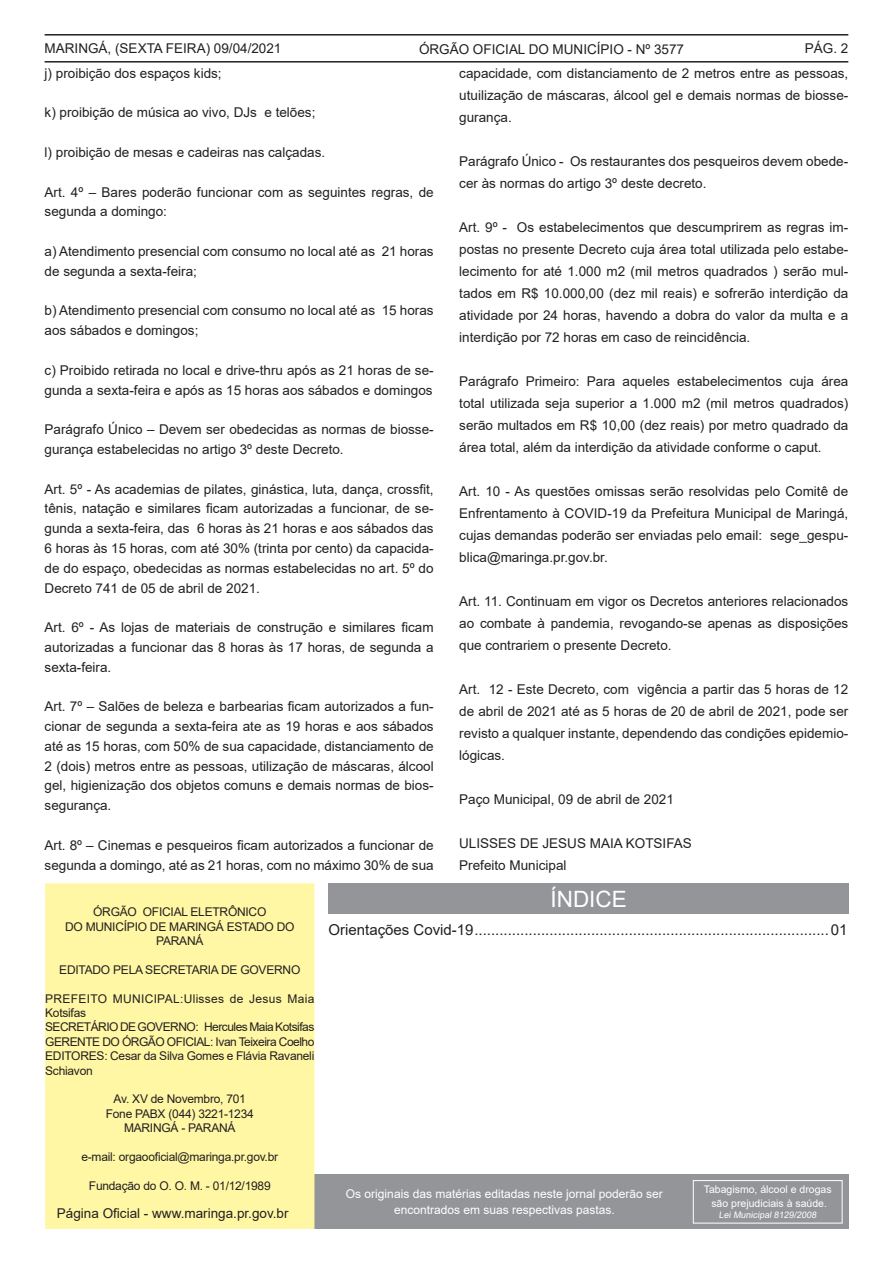
<style>
.page{position:relative;width:893px;height:1263px;background:#fff}
.page>*{position:absolute;margin:0;border:0;box-sizing:border-box;transform-origin:0 0}
.t1{font:22.5px "Arial";color:#fff}
.t2{font:15px "Arial";color:#231f20}
.t3{font:13.5px/22px "Arial";color:#231f20;text-align:justify}
.t4{font:12px/14.4px "Arial";letter-spacing:-.02em;color:#231f20;text-align:center}
.t5{font:12px "Arial";color:#fff}
.t6{font:12px/14.4px "Arial";letter-spacing:.025em;color:#231f20}
.t7{font:12px "Arial";letter-spacing:-.045em;color:#231f20}
.t8{font:12px "Arial";letter-spacing:-.04em;color:#231f20}
.t9{font:10.5px "Arial";color:#fff}
.t10{font:9px "Arial";color:#fff}
</style>
<div class="page">
<hr style="left:45px;top:34px;width:803px;height:2px;background:#231f20">
<hr style="left:45px;top:61px;width:803px;height:2px;background:#231f20">
<div style="left:314px;top:1175px;width:535px;height:54px;background:#939598"></div>
<div style="left:45px;top:883px;width:269px;height:346px;background:#fff7a4;border:2px solid #fff7a4"></div>
<div style="left:328px;top:883px;width:521px;height:31px;background:#939598"></div>
<div style="left:693px;top:1180px;width:149px;height:43px;border:1px solid #fff"></div>
<p class="t3" style="left:45px;top:38px;width:238px">MARINGÁ, (SEXTA FEIRA) 09/04/2021</p>
<p class="t3" style="left:419px;top:38px;width:267px">ÓRGÃO OFICIAL DO MUNICÍPIO - Nº 3577</p>
<p class="t3" style="left:805px;top:37px;width:45px">PÁG. 2</p>
<p class="t3" style="left:45px;top:62px;width:179px">j) proibição dos espaços kids;</p>
<p class="t3" style="left:45px;top:102px;width:272px">k) proibição de música ao vivo, DJs e telões;</p>
<p class="t3" style="left:45px;top:141px;width:282px">l) proibição de mesas e cadeiras nas calçadas.</p>
<p class="t3" style="left:45px;top:182px;width:391px;line-height:19.8px">Art. 4º – Bares poderão funcionar com as seguintes regras, de segunda a domingo:</p>
<p class="t3" style="left:45px;top:241px;width:391px;line-height:19.8px">a) Atendimento presencial com consumo no local até as 21 horas de segunda a sexta-feira;</p>
<p class="t3" style="left:45px;top:301px;width:391px;line-height:19.8px">b) Atendimento presencial com consumo no local até as 15 horas aos sábados e domingos;</p>
<p class="t3" style="left:45px;top:360px;width:391px;line-height:19.8px">c) Proibido retirada no local e drive-thru após as 21 horas de se&shy;gunda a sexta-feira e após as 15 horas aos sábados e domingos</p>
<p class="t3" style="left:45px;top:419px;width:391px;line-height:19.8px">Parágrafo Único – Devem ser obedecidas as normas de biosse&shy;gurança estabelecidas no artigo 3º deste Decreto.</p>
<p class="t3" style="left:45px;top:479px;width:391px;line-height:19.8px">Art. 5º - As academias de pilates, ginástica, luta, dança, crossfit, tênis, natação e similares ficam autorizadas a funcionar, de se&shy;gunda a sexta-feira, das 6 horas às 21 horas e aos sábados das 6 horas às 15 horas, com até 30% (trinta por cento) da capacida&shy;de do espaço, obedecidas as normas estabelecidas no art. 5º do Decreto 741 de 05 de abril de 2021.</p>
<p class="t3" style="left:45px;top:617px;width:391px;line-height:19.8px">Art. 6º - As lojas de materiais de construção e similares ficam autorizadas a funcionar das 8 horas às 17 horas, de segunda a sexta-feira.</p>
<p class="t3" style="left:45px;top:696px;width:391px;line-height:19.8px">Art. 7º – Salões de beleza e barbearias ficam autorizados a fun&shy;cionar de segunda a sexta-feira ate as 19 horas e aos sábados até as 15 horas, com 50% de sua capacidade, distanciamento de 2 (dois) metros entre as pessoas, utilização de máscaras, álcool gel, higienização dos objetos comuns e demais normas de bios&shy;segurança.</p>
<p class="t3" style="left:45px;top:835px;width:391px;line-height:19.8px">Art. 8º – Cinemas e pesqueiros ficam autorizados a funcionar de segunda a domingo, até as 21 horas, com no máximo 30% de sua</p>
<p class="t3" style="left:459px;top:62px;width:391px">capacidade, com distanciamento de 2 metros entre as pessoas, utuilização de máscaras, álcool gel e demais normas de biosse&shy;gurança.</p>
<p class="t3" style="left:459px;top:150px;width:391px">Parágrafo Único - Os restaurantes dos pesqueiros devem obede&shy;cer às normas do artigo 3º deste decreto.</p>
<p class="t3" style="left:459px;top:216px;width:391px">Art. 9º - Os estabelecimentos que descumprirem as regras im&shy;postas no presente Decreto cuja área total utilizada pelo estabe&shy;lecimento for até 1.000 m2 (mil metros quadrados ) serão mul&shy;tados em R$ 10.000,00 (dez mil reais) e sofrerão interdição da atividade por 24 horas, havendo a dobra do valor da multa e a interdição por 72 horas em caso de reincidência.</p>
<p class="t3" style="left:459px;top:370px;width:391px">Parágrafo Primeiro: Para aqueles estabelecimentos cuja área total utilizada seja superior a 1.000 m2 (mil metros quadrados) serão multados em R$ 10,00 (dez reais) por metro quadrado da área total, além da interdição da atividade conforme o caput.</p>
<p class="t3" style="left:459px;top:480px;width:391px">Art. 10 - As questões omissas serão resolvidas pelo Comitê de Enfrentamento à COVID-19 da Prefeitura Municipal de Maringá, cujas demandas poderão ser enviadas pelo email: sege_gespu&shy;blica@maringa.pr.gov.br.</p>
<p class="t3" style="left:459px;top:590px;width:391px">Art. 11. Continuam em vigor os Decretos anteriores relacionados ao combate à pandemia, revogando-se apenas as disposições que contrariem o presente Decreto.</p>
<p class="t3" style="left:459px;top:678px;width:391px">Art. 12 - Este Decreto, com vigência a partir das 5 horas de 12 de abril de 2021 até as 5 horas de 20 de abril de 2021, pode ser revisto a qualquer instante, dependendo das condições epidemio&shy;lógicas.</p>
<p class="t3" style="left:459px;top:788px;width:216px">Paço Municipal, 09 de abril de 2021</p>
<p class="t3" style="left:459px;top:832px;width:234px">ULISSES DE JESUS MAIA KOTSIFAS</p>
<p class="t3" style="left:459px;top:854px;width:109px">Prefeito Municipal</p>
<p class="t1" style="left:551px;top:884px;width:78px">ÍNDICE</p>
<p class="t2" style="left:328px;top:919px;width:520px">Orientações Covid-19.....................................................................................01</p>
<p class="t4" style="left:93px;top:905px;width:175px">ÓRGÃO OFICIAL ELETRÔNICO</p>
<p class="t4" style="left:65px;top:919px;width:231px">DO MUNICÍPIO DE MARINGÁ ESTADO DO<br>PARANÁ</p>
<p class="t4" style="left:59px;top:962px;width:243px">EDITADO PELA SECRETARIA DE GOVERNO</p>
<p class="t6" style="left:45px;top:991px;width:271px">PREFEITO MUNICIPAL:Ulisses de Jesus Maia<br>Kotsifas</p>
<p class="t7" style="left:45px;top:1019px;width:271px">SECRETÁRIO DE GOVERNO: Hercules Maia Kotsifas</p>
<p class="t8" style="left:45px;top:1033px;width:271px">GERENTE DO ÓRGÃO OFICIAL: Ivan Teixeira Coelho</p>
<p class="t4" style="left:45px;top:1049px;width:271px;text-align:left">EDITORES: Cesar da Silva Gomes e Flávia Ravaneli<br>Schiavon</p>
<p class="t4" style="left:114px;top:1092px;width:134px">Av. XV de Novembro, 701</p>
<p class="t4" style="left:106px;top:1106px;width:150px">Fone PABX (044) 3221-1234</p>
<p class="t4" style="left:124px;top:1121px;width:113px">MARINGÁ - PARANÁ</p>
<p class="t4" style="left:81px;top:1149px;width:198px">e-mail: orgaooficial@maringa.pr.gov.br</p>
<p class="t4" style="left:89px;top:1178px;width:183px">Fundação do O. O. M. - 01/12/1989</p>
<p class="t9" style="left:704px;top:1182px;width:129px">Tabagismo, álcool e drogas</p>
<p class="t9" style="left:711px;top:1196px;width:117px">são prejudiciais à saúde.</p>
<p class="t10" style="left:719px;top:1209px;width:101px">Lei Municipal 8129/2008</p>
<p class="t5" style="left:346px;top:1185px;width:318px">Os originais das matérias editadas neste jornal poderão ser</p>
<p class="t3" style="left:57px;top:1202px;width:233px">Página Oficial - www.maringa.pr.gov.br</p>
<p class="t5" style="left:394px;top:1202px;width:222px">encontrados em suas respectivas pastas.</p>
</div>
